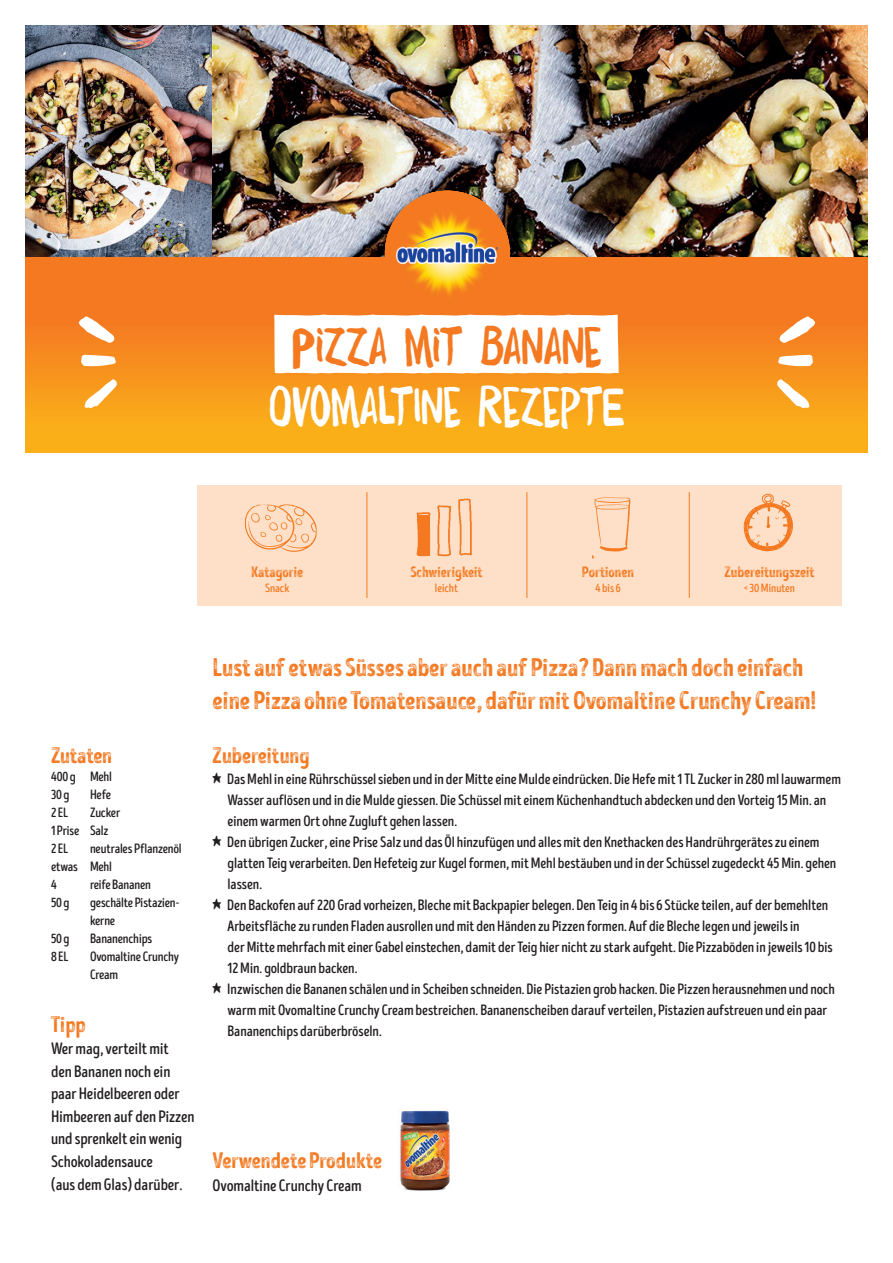
<style>
.page{position:relative;width:893px;height:1263px;background:#fff}
.page>*{position:absolute;margin:0;border:0;box-sizing:border-box;transform-origin:0 0}
.t1{font:48px "Daft Brush";color:#fff}
.t2{font:48px "Daft Brush";color:#f47921}
.t3{font:25.5px/33px "Intro Head H G Base";color:#f47921}
.t4{font:22.5px "Intro Head H G Base";letter-spacing:-.01em;color:#f47921}
.t5{font:16.5px/22.5px "Intro Head B Base";letter-spacing:-.01em;color:#231f20}
.t6{font:15px/21px "Intro Head B Base";letter-spacing:-.005em;color:#231f20}
.t7{font:15px "Intro Head H G Base";color:#f47921}
.t8{font:13.5px/18px "Intro Head B Base";letter-spacing:-.015em;color:#231f20}
.t9{font:12px "Intro Head B Base";letter-spacing:-.005em;color:#f47921}
</style>
<div class="page">
<img style="left:26px;top:26px;width:187px;height:231px">
<img style="left:213px;top:26px;width:654px;height:231px">
<img style="left:364px;top:172px;width:168px;height:85px">
<div style="left:26px;top:257px;width:841px;height:196px;background:linear-gradient(to bottom,#f26b23,#fab119)"></div>
<svg style="left:385px;top:191px;width:125px;height:125px;background:#e18e3d"></svg>
<svg style="left:274px;top:315px;width:345px;height:58px"></svg>
<div style="left:198px;top:485px;width:644px;height:120px;background:#fde0c7"></div>
<img style="left:743px;top:493px;width:50px;height:59px">
<img style="left:244px;top:504px;width:73px;height:48px">
<img style="left:416px;top:498px;width:56px;height:59px">
<img style="left:593px;top:497px;width:38px;height:61px">
<hr style="left:689px;top:492px;width:1px;height:106px;background:#f47921">
<hr style="left:526px;top:492px;width:1px;height:106px;background:#f47921">
<hr style="left:367px;top:492px;width:1px;height:106px;background:#f47921">
<img style="left:400px;top:1110px;width:50px;height:81px">
<svg style="left:79px;top:315px;width:38px;height:93px;background:#f68d1e"></svg>
<svg style="left:777px;top:315px;width:38px;height:93px;background:#f68d1e"></svg>
<h1 class="t2" style="left:292px;top:313px;width:311px">PIZZA MIT BANANE</h1>
<h1 class="t1" style="left:269px;top:373px;width:357px">OVOMALTINE REZEPTE</h1>
<p class="t7" style="left:251px;top:563px;width:54px">Katagorie</p>
<p class="t9" style="left:265px;top:581px;width:26px">Snack</p>
<p class="t7" style="left:410px;top:563px;width:74px">Schwierigkeit</p>
<p class="t9" style="left:435px;top:581px;width:25px">leicht</p>
<p class="t7" style="left:582px;top:563px;width:54px">Portionen</p>
<p class="t9" style="left:596px;top:581px;width:26px">4 bis 6</p>
<p class="t7" style="left:725px;top:563px;width:92px">Zubereitungszeit</p>
<p class="t9" style="left:744px;top:581px;width:52px">&lt; 30 Minuten</p>
<h3 class="t4" style="left:51px;top:742px;width:63px">Zutaten</h3>
<p class="t8" style="left:51px;top:768px;width:63px">400 g Mehl<br>30 g</p>
<p class="t8" style="left:90px;top:786px;width:23px">Hefe</p>
<p class="t8" style="left:51px;top:804px;width:71px;text-indent:39px">Zucker<br>1 Prise Salz<br>2 EL</p>
<p class="t8" style="left:51px;top:804px;width:18px">2 EL</p>
<p class="t8" style="left:51px;top:840px;width:132px;text-indent:39px">neutrales Pflanzenöl etwas Mehl<br>4</p>
<p class="t8" style="left:90px;top:876px;width:62px">reife Bananen</p>
<p class="t8" style="left:51px;top:894px;width:20px">50 g</p>
<p class="t8" style="left:90px;top:894px;width:91px">geschälte Pistazien&shy;kerne</p>
<p class="t8" style="left:51px;top:930px;width:20px">50 g</p>
<p class="t8" style="left:90px;top:930px;width:64px">Bananenchips</p>
<p class="t8" style="left:51px;top:948px;width:19px">8 EL</p>
<p class="t8" style="left:90px;top:948px;width:91px">Ovomaltine Crunchy<br>Cream</p>
<h3 class="t4" style="left:51px;top:1011px;width:36px">Tipp</h3>
<p class="t5" style="left:51px;top:1038px;width:145px">Wer mag, verteilt mit<br>den Bananen noch ein paar Heidelbeeren oder<br>Himbeeren auf den Pizzen und sprenkelt ein wenig<br>Schokoladensauce<br>(aus dem Glas) darüber.</p>
<h2 class="t3" style="left:213px;top:651px;width:605px">Lust auf etwas Süsses aber auch auf Pizza? Dann mach doch einfach eine Pizza ohne Tomatensauce, dafür mit Ovomaltine Crunchy Cream!</h2>
<h3 class="t4" style="left:213px;top:742px;width:99px">Zubereitung</h3>
<p class="t6" style="left:227px;top:769px;width:615px">Das Mehl in eine Rührschüssel sieben und in der Mitte eine Mulde eindrücken. Die Hefe mit 1 TL Zucker in 280 ml lauwarmem Wasser auflösen und in die Mulde giessen. Die Schüssel mit einem Küchenhandtuch abdecken und den Vorteig 15 Min. an einem warmen Ort ohne Zugluft gehen lassen.<br>Den übrigen Zucker, eine Prise Salz und das Öl hinzufügen und alles mit den Knethacken des Handrührgerätes zu einem glatten Teig verarbeiten. Den Hefeteig zur Kugel formen, mit Mehl bestäuben und in der Schüssel zugedeckt 45 Min. gehen lassen.<br>Den Backofen auf 220 Grad vorheizen, Bleche mit Backpapier belegen. Den Teig in 4 bis 6 Stücke teilen, auf der bemehlten Arbeitsfläche zu runden Fladen ausrollen und mit den Händen zu Pizzen formen. Auf die Bleche legen und jeweils in<br>der Mitte mehrfach mit einer Gabel einstechen, damit der Teig hier nicht zu stark aufgeht. Die Pizzaböden in jeweils 10 bis 12 Min. goldbraun backen.<br>Inzwischen die Bananen schälen und in Scheiben schneiden. Die Pistazien grob hacken. Die Pizzen herausnehmen und noch warm mit Ovomaltine Crunchy Cream bestreichen. Bananenscheiben darauf verteilen, Pistazien aufstreuen und ein paar Bananenchips darüberbröseln.</p>
<h3 class="t4" style="left:213px;top:1147px;width:171px">Verwendete Produkte</h3>
<p class="t5" style="left:213px;top:1174px;width:151px">Ovomaltine Crunchy Cream</p>
</div>
